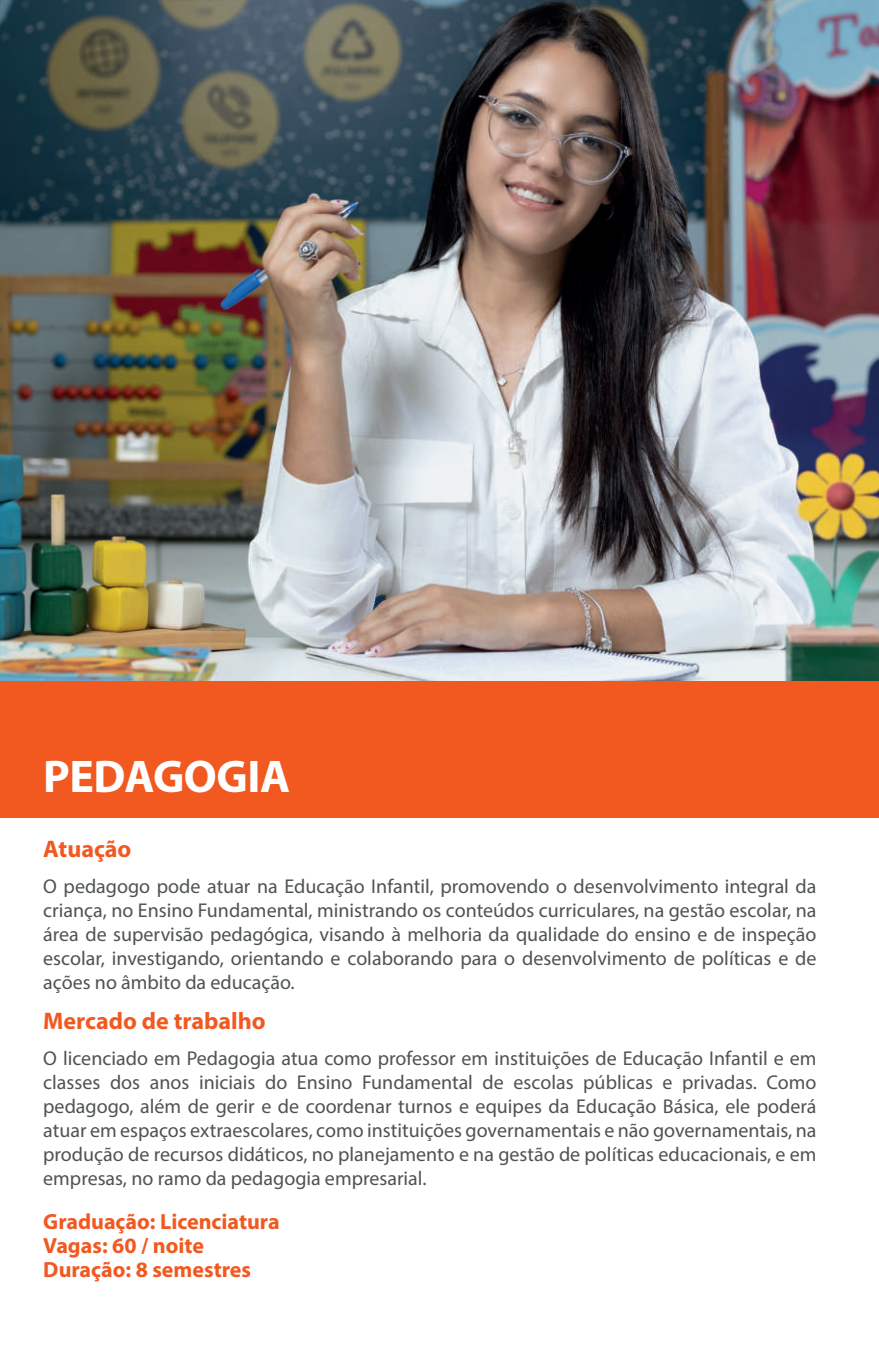
<style>
.page{position:relative;width:879px;height:1361px;background:#fff}
.page>*{position:absolute;margin:0;border:0;box-sizing:border-box;transform-origin:0 0}
.t1{font:700 46px "Myriad Pro";letter-spacing:-.01em;color:#fff}
.t2{font:700 24px "Myriad Pro";color:#f15921}
.t3{font:700 22px/24px "Myriad Pro";color:#f15921}
.t4{font:20px/24px "Myriad Pro";color:#4f5353;text-align:justify}
</style>
<div class="page">
<div style="left:0;top:681px;width:879px;height:136px;background:#f15921"></div>
<img style="left:0;top:0;width:879px;height:681px">
<h1 class="t1" style="left:43px;top:746px;width:248px">PEDAGOGIA</h1>
<p class="t2" style="left:43px;top:833px;width:90px">Atuação</p>
<p class="t4" style="left:43px;top:874px;width:775px">O pedagogo pode atuar na Educação Infantil, promovendo o desenvolvimento integral da criança, no Ensino Fundamental, ministrando os conteúdos curriculares, na gestão escolar, na área de supervisão pedagógica, visando à melhoria da qualidade do ensino e de inspeção escolar, investigando, orientando e colaborando para o desenvolvimento de políticas e de ações no âmbito da educação.</p>
<p class="t2" style="left:43px;top:1005px;width:224px">Mercado de trabalho</p>
<p class="t4" style="left:43px;top:1046px;width:775px">O licenciado em Pedagogia atua como professor em instituições de Educação Infantil e em classes dos anos iniciais do Ensino Fundamental de escolas públicas e privadas. Como pedagogo, além de gerir e de coordenar turnos e equipes da Educação Básica, ele poderá atuar em espaços extraescolares, como instituições governamentais e não governamentais, na produção de recursos didáticos, no planejamento e na gestão de políticas educacionais, e em empresas, no ramo da pedagogia empresarial.</p>
<p class="t3" style="left:43px;top:1209px;width:238px">Graduação: Licenciatura<br>Vagas: 60 / noite<br>Duração: 8 semestres</p>
</div>
